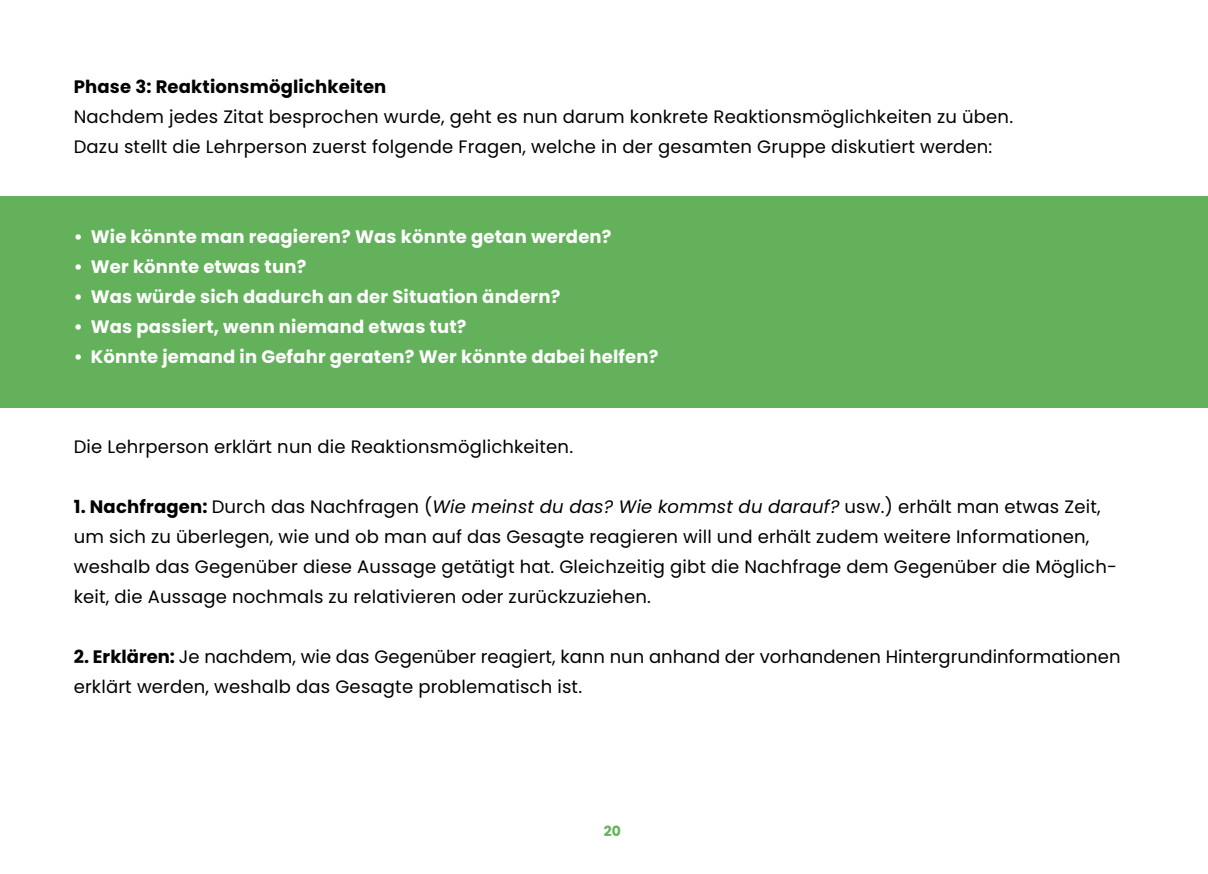
<style>
.page{position:relative;width:1208px;height:874px;background:#fff}
.page>*{position:absolute;margin:0;border:0;box-sizing:border-box;transform-origin:0 0}
.t1{font:18px/30px "Poppins";letter-spacing:.01em;color:#000}
.t2{font:700 18px "Poppins";letter-spacing:.01em;color:#fff}
.t3{font:700 18px "Poppins";letter-spacing:.01em;color:#000}
.t4{font:700 14px "Poppins";color:#63b15a}
.s1{font-weight:700}
.s2{font-style:italic}
</style>
<div class="page">
<div style="left:0;top:196px;width:1208px;height:211px;background:#63b15a"></div>
<p class="t3" style="left:74px;top:76px;width:314px">Phase 3: Reaktionsmöglichkeiten</p>
<p class="t1" style="left:74px;top:101px;width:941px">Nachdem jedes Zitat besprochen wurde, geht es nun darum konkrete Reaktionsmöglichkeiten zu üben.<br>Dazu stellt die Lehrperson zuerst folgende Fragen, welche in der gesamten Gruppe diskutiert werden:</p>
<p class="t2" style="left:74px;top:226px;width:539px">• Wie könnte man reagieren? Was könnte getan werden?</p>
<p class="t2" style="left:74px;top:256px;width:234px">• Wer könnte etwas tun?</p>
<p class="t2" style="left:74px;top:286px;width:488px">• Was würde sich dadurch an der Situation ändern?</p>
<p class="t2" style="left:74px;top:316px;width:394px">• Was passiert, wenn niemand etwas tut?</p>
<p class="t2" style="left:74px;top:346px;width:586px">• Könnte jemand in Gefahr geraten? Wer könnte dabei helfen?</p>
<p class="t1" style="left:74px;top:431px;width:501px">Die Lehrperson erklärt nun die Reaktionsmöglichkeiten.</p>
<p class="t1" style="left:74px;top:491px;width:1044px"><span class="s1">1. Nachfragen:</span> Durch das Nachfragen (<span class="s2">Wie meinst du das? Wie kommst du darauf?</span> usw.) erhält man etwas Zeit, um sich zu überlegen, wie und ob man auf das Gesagte reagieren will und erhält zudem weitere Informationen, weshalb das Gegenüber diese Aussage getätigt hat. Gleichzeitig gibt die Nachfrage dem Gegenüber die Möglich&shy;keit, die Aussage nochmals zu relativieren oder zurückzuziehen.</p>
<p class="t1" style="left:74px;top:641px;width:1048px"><span class="s1">2. Erklären:</span> Je nachdem, wie das Gegenüber reagiert, kann nun anhand der vorhandenen Hintergrundinformationen erklärt werden, weshalb das Gesagte problematisch ist.</p>
<p class="t4" style="left:604px;top:822px;width:19px">20</p>
</div>
